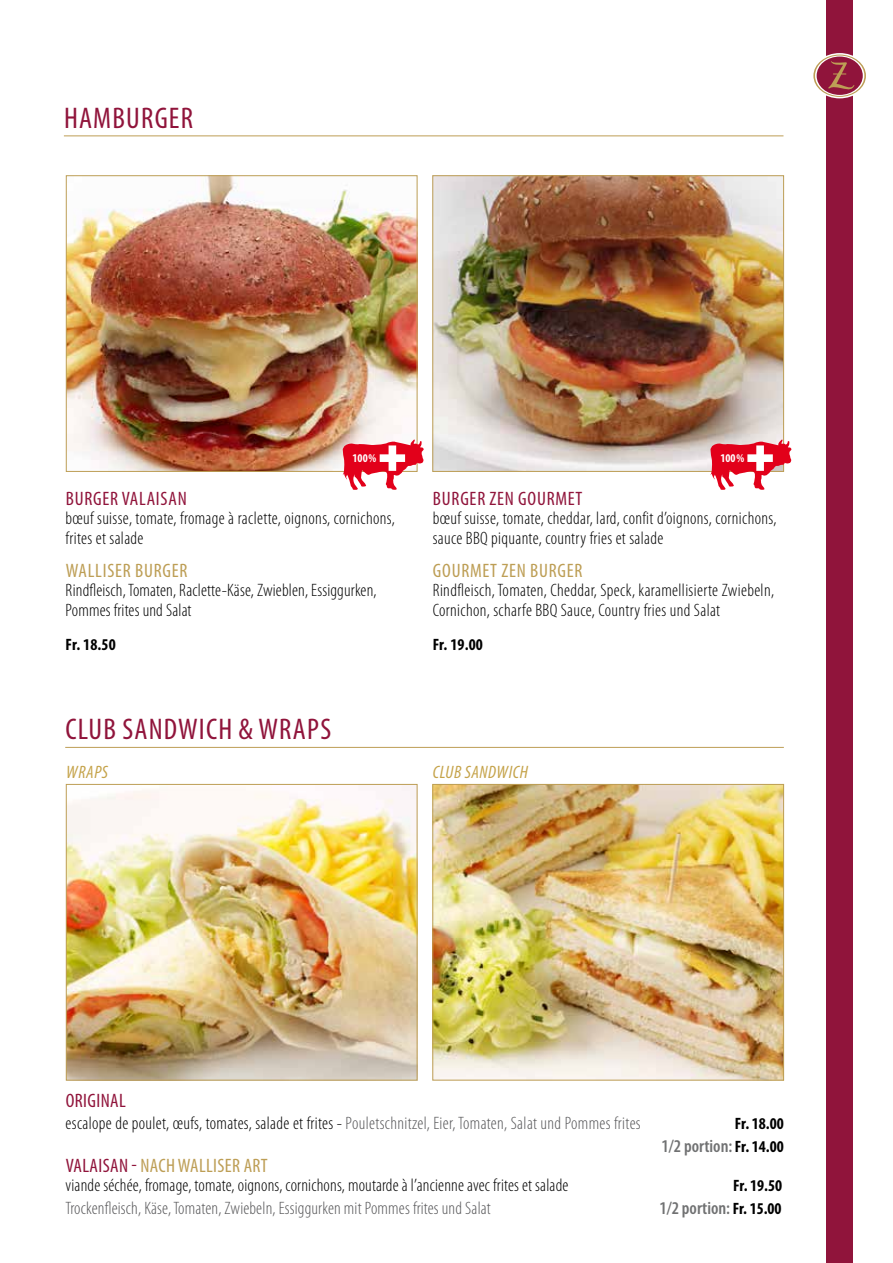
<style>
.page{position:relative;width:893px;height:1263px;background:#fff}
.page>*{position:absolute;margin:0;border:0;box-sizing:border-box;transform-origin:0 0}
.t1{font:condensed 30px "Myriad Pro";letter-spacing:.04em;color:#90143b}
.t2{font:condensed 19.5px "Myriad Pro";letter-spacing:.04em;color:#90143b}
.t3{font:condensed 19.5px "Myriad Pro";letter-spacing:.04em;color:#bd9e55}
.t4{font:condensed 19.5px "Myriad Pro";letter-spacing:.02em;color:#bd9e55}
.t5{font:condensed 19.5px "Myriad Pro";letter-spacing:.02em;color:#90143b}
.t6{font:300 condensed 18px/19.5px "Myriad Pro";letter-spacing:.02em;color:#000}
.t7{font:300 condensed 18px "Myriad Pro";letter-spacing:.01em;color:#58585a}
.t8{font:600 condensed 18px "Myriad Pro";color:#707172}
.t9{font:italic condensed 18px "Myriad Pro";letter-spacing:.03em;color:#c5a34a}
.t10{font:700 condensed 16.5px "Myriad Pro";color:#000}
.t11{font:700 condensed 11.85px "Myriad Pro";color:#fff}
.s1{color:#000}
.s2{font-weight:700;font-size:16.5px;color:#000}
.s3{color:#90143b}
</style>
<div class="page">
<div style="left:826px;top:0;width:26px;height:1263px;background:#90143b"></div>
<svg style="left:813px;top:52px;width:53px;height:48px"></svg>
<img style="left:435px;top:177px;width:347px;height:293px">
<div style="left:433px;top:175px;width:351px;height:297px;border:1px solid #bd9e55"></div>
<img style="left:68px;top:177px;width:347px;height:293px">
<div style="left:66px;top:175px;width:351px;height:297px;border:1px solid #bd9e55"></div>
<hr style="left:64px;top:135px;width:719px;height:1px;background:#bd9e55">
<svg style="left:710px;top:439px;width:82px;height:51px"></svg>
<svg style="left:343px;top:439px;width:81px;height:51px"></svg>
<hr style="left:65px;top:747px;width:719px;height:1px;background:#bd9e55">
<img style="left:435px;top:786px;width:347px;height:292px">
<div style="left:433px;top:784px;width:351px;height:296px;border:1px solid #bd9e55"></div>
<img style="left:68px;top:786px;width:347px;height:292px">
<div style="left:66px;top:784px;width:351px;height:296px;border:1px solid #bd9e55"></div>
<h1 class="t1" style="left:64px;top:100px;width:130px">HAMBURGER</h1>
<p class="t11" style="left:353px;top:450px;width:25px">100%</p>
<p class="t11" style="left:720px;top:450px;width:25px">100%</p>
<p class="t2" style="left:66px;top:487px;width:122px">BURGER VALAISAN</p>
<p class="t6" style="left:66px;top:509px;width:331px">bœuf suisse, tomate, fromage à raclette, oignons, cornichons, frites et salade</p>
<p class="t3" style="left:66px;top:559px;width:123px">WALLISER BURGER</p>
<p class="t6" style="left:66px;top:581px;width:312px">Rindfleisch, Tomaten, Raclette-Käse, Zwieblen, Essiggurken,<br>Pommes frites und Salat</p>
<p class="t10" style="left:66px;top:634px;width:52px">Fr. 18.50</p>
<p class="t2" style="left:433px;top:487px;width:151px">BURGER ZEN GOURMET</p>
<p class="t6" style="left:433px;top:509px;width:345px">bœuf suisse, tomate, cheddar, lard, confit d’oignons, cornichons, sauce BBQ piquante, country fries et salade</p>
<p class="t3" style="left:433px;top:559px;width:151px">GOURMET ZEN BURGER</p>
<p class="t6" style="left:433px;top:581px;width:343px">Rindfleisch, Tomaten, Cheddar, Speck, karamellisierte Zwiebeln,<br>Cornichon, scharfe BBQ Sauce, Country fries und Salat</p>
<p class="t10" style="left:433px;top:634px;width:52px">Fr. 19.00</p>
<h1 class="t1" style="left:66px;top:711px;width:267px">CLUB SANDWICH &amp; WRAPS</h1>
<p class="t9" style="left:66px;top:762px;width:43px">WRAPS</p>
<p class="t9" style="left:433px;top:762px;width:97px">CLUB SANDWICH</p>
<p class="t5" style="left:66px;top:1088px;width:61px">ORIGINAL</p>
<p class="t7" style="left:66px;top:1114px;width:577px"><span class="s1">escalope de poulet, œufs, tomates, salade et frites -</span> Pouletschnitzel, Eier, Tomaten, Salat und Pommes frites</p>
<p class="t10" style="left:735px;top:1113px;width:50px">Fr. 18.00</p>
<p class="t8" style="left:661px;top:1136px;width:124px">1/2 portion:<span class="s2">Fr. 14.00</span></p>
<p class="t4" style="left:66px;top:1153px;width:203px"><span class="s3">VALAISAN -</span> NACH WALLISER ART</p>
<p class="t6" style="left:66px;top:1176px;width:504px">viande séchée, fromage, tomate, oignons, cornichons, moutarde à l’ancienne avec frites et salade</p>
<p class="t10" style="left:733px;top:1175px;width:50px">Fr. 19.50</p>
<p class="t7" style="left:66px;top:1198px;width:427px">Trockenfleisch, Käse, Tomaten, Zwiebeln, Essiggurken mit Pommes frites und Salat</p>
<p class="t8" style="left:659px;top:1198px;width:124px">1/2 portion: <span class="s2">Fr. 15.00</span></p>
</div>
